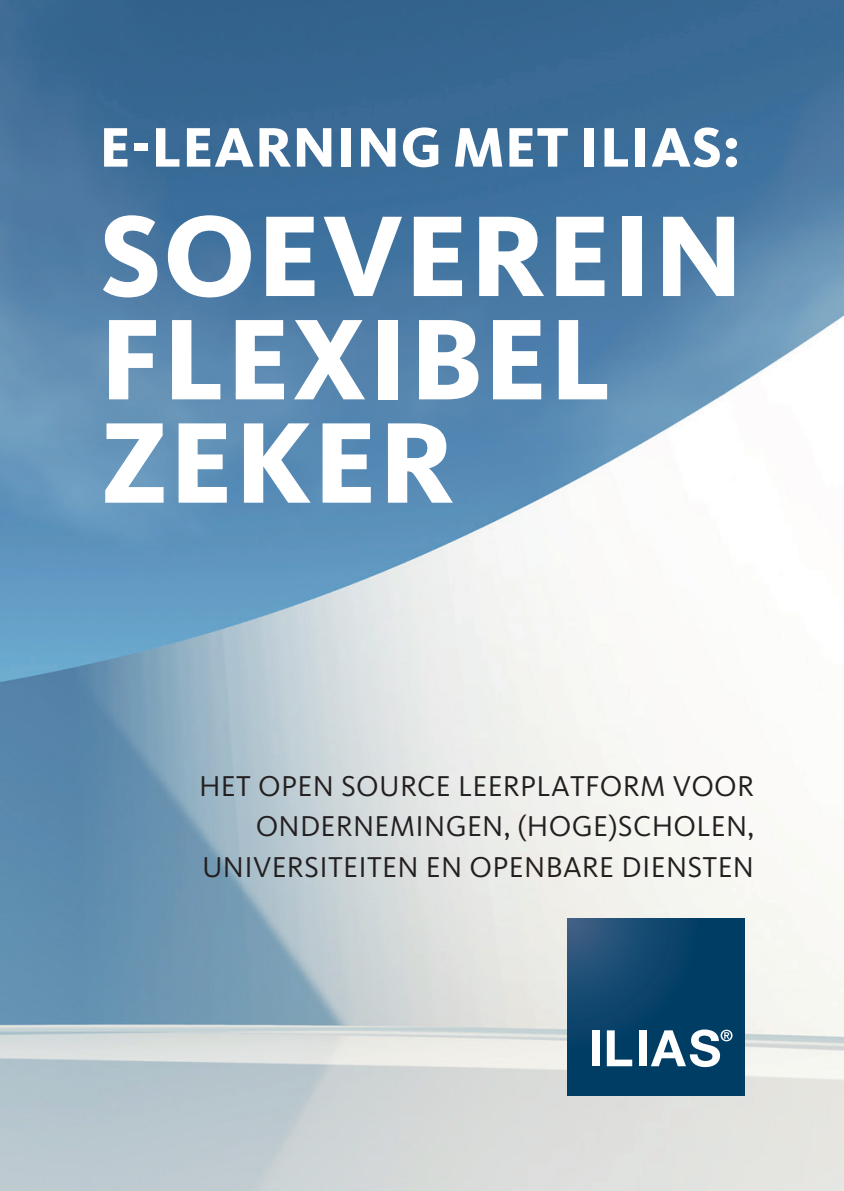
<style>
.page{position:relative;width:844px;height:1191px;background:#fff}
.page>*{position:absolute;margin:0;border:0;box-sizing:border-box;transform-origin:0 0}
.t1{font:800 119px/103.2px "Kievit Pro";letter-spacing:.01em;color:#fff}
.t2{font:800 57.75px "Kievit Pro";letter-spacing:.01em;color:#fff}
.t3{font:29.75px/40.2px "Kievit Pro";letter-spacing:.01em;color:#231f20;text-align:right}
</style>
<div class="page">
<img style="left:0;top:0;width:843px;height:1191px">
<svg style="left:568px;top:918px;width:176px;height:177px;background:#0b436b"></svg>
<div style="left:592px;top:1030px;width:7px;height:36px;background:#fff"></div>
<svg style="left:606px;top:1030px;width:26px;height:36px"></svg>
<div style="left:638px;top:1030px;width:8px;height:36px;background:#fff"></div>
<svg style="left:650px;top:1029px;width:82px;height:38px"></svg>
<h2 class="t2" style="left:100px;top:113px;width:642px">E-LEARNING MET ILIAS:</h2>
<h1 class="t1" style="left:100px;top:204px;width:645px">SOEVEREIN<br>FLEXIBEL<br>ZEKER</h1>
<p class="t3" style="left:199px;top:766px;width:556px">HET OPEN SOURCE LEERPLATFORM VOOR<br>ONDERNEMINGEN, (HOGE)SCHOLEN,<br>UNIVERSITEITEN EN OPENBARE DIENSTEN</p>
</div>
